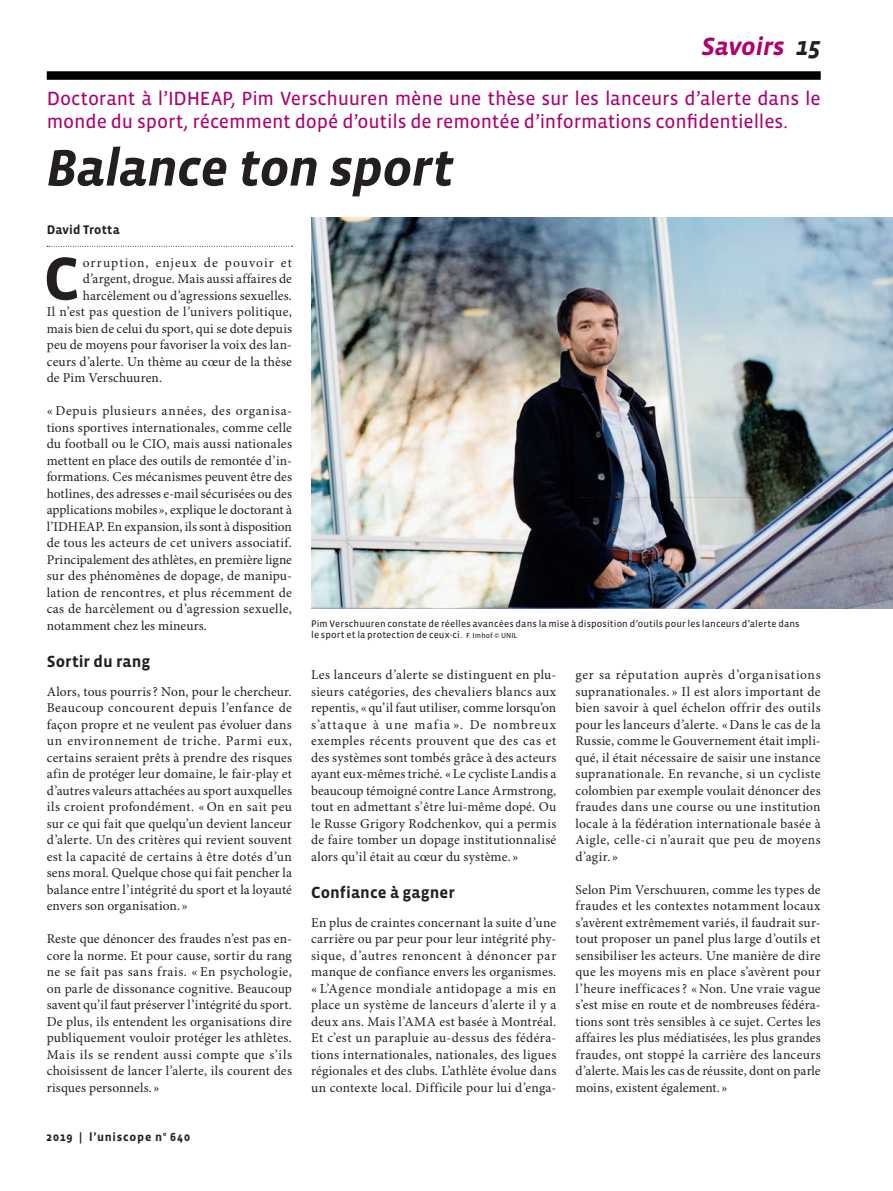
<style>
.page{position:relative;width:893px;height:1191px;background:#fff}
.page>*{position:absolute;margin:0;border:0;box-sizing:border-box;transform-origin:0 0}
.TEXTE_COURANT___LETT{font:700 62.1px "Vista Sans";color:#231f20}
.TITRE_ARTICLE{font:italic 700 52.5px "Vista Sans";letter-spacing:-.015em;color:#231f20}
.RUBRIQUE_HAUT_-_DROI{font:italic 700 25.5px "Vista Sans";letter-spacing:-.01em;color:#af016e}
.CHAPEAU_ARTICLE{font:19.5px/22.5px "Vista Sans Reg";letter-spacing:-.005em;color:#af016e}
.INTERTITRE{font:700 16.5px "Vista Sans";letter-spacing:.005em;color:#231f20}
.TEXTE_COURANT{font:13.5px/16.5px "Minion Pro";letter-spacing:.015em;color:#231f20;text-align:justify}
.TEXTE_COURANT___LETT-2{font:13.5px "Minion Pro";letter-spacing:.01em;color:#231f20}
.TEXTE_COURANT___LETT-3{font:13.5px "Minion Pro";letter-spacing:.08em;color:#231f20}
.SIGNATURE_ARTICLE{font:700 12.75px "Vista Sans";letter-spacing:.01em;color:#231f20}
.t1{font:700 12px "Vista Sans";letter-spacing:.065em;color:#231f20}
.LEGENDES{font:9.75px/11.2px "Vista Sans Reg";letter-spacing:.01em;color:#231f20}
.s1{color:#231f20}
.s2{font-size:7.5px}
</style>
<div class="page">
<img style="left:311px;top:218px;width:582px;height:391px">
<div style="left:47px;top:71px;width:774px;height:9px;background:#000"></div>
<svg style="left:47px;top:246px;width:246px;height:1px"></svg>
<p class="RUBRIQUE_HAUT_-_DROI" style="left:701px;top:33px;width:121px">Savoirs <span class="s1">15</span></p>
<p class="CHAPEAU_ARTICLE" style="left:47px;top:88px;width:775px">Doctorant à l’IDHEAP, Pim Verschuuren mène une thèse sur les lanceurs d’alerte dans le monde du sport, récemment dopé d’outils de remontée d’informations confidentielles.</p>
<p class="TITRE_ARTICLE" style="left:46px;top:141px;width:409px">Balance ton sport</p>
<p class="SIGNATURE_ARTICLE" style="left:47px;top:223px;width:74px">David Trotta</p>
<p class="TEXTE_COURANT___LETT" style="left:44px;top:247px;width:37px">C</p>
<p class="TEXTE_COURANT___LETT-3" style="left:83px;top:254px;width:211px">orruption, enjeux de pouvoir et</p>
<p class="TEXTE_COURANT___LETT-2" style="left:83px;top:271px;width:211px">d’argent, drogue. Mais aussi affaires de</p>
<p class="TEXTE_COURANT___LETT-2" style="left:83px;top:287px;width:211px">harcèlement ou d’agressions sexuelles.</p>
<p class="TEXTE_COURANT___LETT-2" style="left:47px;top:304px;width:247px">Il n’est pas question de l’univers politique,</p>
<p class="TEXTE_COURANT___LETT-2" style="left:47px;top:320px;width:247px">mais bien de celui du sport, qui se dote depuis</p>
<p class="TEXTE_COURANT___LETT-2" style="left:47px;top:337px;width:247px">peu de moyens pour favoriser la voix des lan-</p>
<p class="TEXTE_COURANT___LETT-2" style="left:47px;top:353px;width:247px">ceurs d’alerte. Un thème au cœur de la thèse</p>
<p class="TEXTE_COURANT___LETT-2" style="left:47px;top:370px;width:117px">de Pim Verschuuren.</p>
<p class="TEXTE_COURANT" style="left:47px;top:403px;width:247px">« Depuis plusieurs années, des organisa&shy;tions sportives internationales, comme celle du football ou le CIO, mais aussi nationales mettent en place des outils de remontée d’in&shy;formations. Ces mécanismes peuvent être des hotlines, des adresses e-mail sécurisées ou des applications mobiles », explique le doctorant à l’IDHEAP. En expansion, ils sont à disposition de tous les acteurs de cet univers associatif.<br>Principalement des athlètes, en première ligne sur des phénomènes de dopage, de manipu&shy;lation de rencontres, et plus récemment de cas de harcèlement ou d’agression sexuelle, notamment chez les mineurs.</p>
<p class="INTERTITRE" style="left:47px;top:653px;width:105px">Sortir du rang</p>
<p class="TEXTE_COURANT" style="left:47px;top:684px;width:247px">Alors, tous pourris? Non, pour le chercheur.<br>Beaucoup concourent depuis l’enfance de façon propre et ne veulent pas évoluer dans un environnement de triche. Parmi eux, certains seraient prêts à prendre des risques afin de protéger leur domaine, le fair-play et d’autres valeurs attachées au sport auxquelles ils croient profondément. « On en sait peu sur ce qui fait que quelqu’un devient lanceur d’alerte. Un des critères qui revient souvent est la capacité de certains à être dotés d’un sens moral. Quelque chose qui fait pencher la balance entre l’intégrité du sport et la loyauté envers son organisation. »</p>
<p class="TEXTE_COURANT" style="left:47px;top:931px;width:247px">Reste que dénoncer des fraudes n’est pas en&shy;core la norme. Et pour cause, sortir du rang ne se fait pas sans frais. « En psychologie, on parle de dissonance cognitive. Beaucoup savent qu’il faut préserver l’intégrité du sport.<br>De plus, ils entendent les organisations dire publiquement vouloir protéger les athlètes.<br>Mais ils se rendent aussi compte que s’ils choisissent de lancer l’alerte, ils courent des risques personnels. »</p>
<p class="t1" style="left:46px;top:1130px;width:145px">2019 | l’uniscope n° 640</p>
<p class="LEGENDES" style="left:311px;top:618px;width:490px">Pim Verschuuren constate de réelles avancées dans la mise à disposition d’outils pour les lanceurs d’alerte dans le sport et la protection de ceux-ci. <span class="s2">F. Imhof © UNIL</span></p>
<p class="TEXTE_COURANT" style="left:311px;top:667px;width:247px">Les lanceurs d’alerte se distinguent en plu&shy;sieurs catégories, des chevaliers blancs aux repentis, «qu’il faut utiliser, comme lorsqu’on s’attaque à une mafia ». De nombreux exemples récents prouvent que des cas et des systèmes sont tombés grâce à des acteurs ayant eux-mêmes triché. «Le cycliste Landis a beaucoup témoigné contre Lance Armstrong, tout en admettant s’être lui-même dopé. Ou le Russe Grigory Rodchenkov, qui a permis de faire tomber un dopage institutionnalisé alors qu’il était au cœur du système. »</p>
<p class="INTERTITRE" style="left:311px;top:884px;width:145px">Confiance à gagner</p>
<p class="TEXTE_COURANT" style="left:311px;top:915px;width:247px">En plus de craintes concernant la suite d’une carrière ou par peur pour leur intégrité phy&shy;sique, d’autres renoncent à dénoncer par manque de confiance envers les organismes. « L’Agence mondiale antidopage a mis en place un système de lanceurs d’alerte il y a deux ans. Mais l’AMA est basée à Montréal.<br>Et c’est un parapluie au-dessus des fédéra&shy;tions internationales, nationales, des ligues régionales et des clubs. L’athlète évolue dans un contexte local. Difficile pour lui d’enga-</p>
<p class="TEXTE_COURANT" style="left:575px;top:667px;width:247px">ger sa réputation auprès d’organisations supranationales. » Il est alors important de bien savoir à quel échelon offrir des outils pour les lanceurs d’alerte. «Dans le cas de la Russie, comme le Gouvernement était impli&shy;qué, il était nécessaire de saisir une instance supranationale. En revanche, si un cycliste colombien par exemple voulait dénoncer des fraudes dans une course ou une institution locale à la fédération internationale basée à Aigle, celle-ci n’aurait que peu de moyens d’agir.»</p>
<p class="TEXTE_COURANT" style="left:575px;top:882px;width:247px">Selon Pim Verschuuren, comme les types de fraudes et les contextes notamment locaux s’avèrent extrêmement variés, il faudrait sur&shy;tout proposer un panel plus large d’outils et sensibiliser les acteurs. Une manière de dire que les moyens mis en place s’avèrent pour l’heure inefficaces? «Non. Une vraie vague s’est mise en route et de nombreuses fédéra&shy;tions sont très sensibles à ce sujet. Certes les affaires les plus médiatisées, les plus grandes fraudes, ont stoppé la carrière des lanceurs d’alerte. Mais les cas de réussite, dont on parle moins, existent également. »</p>
</div>
